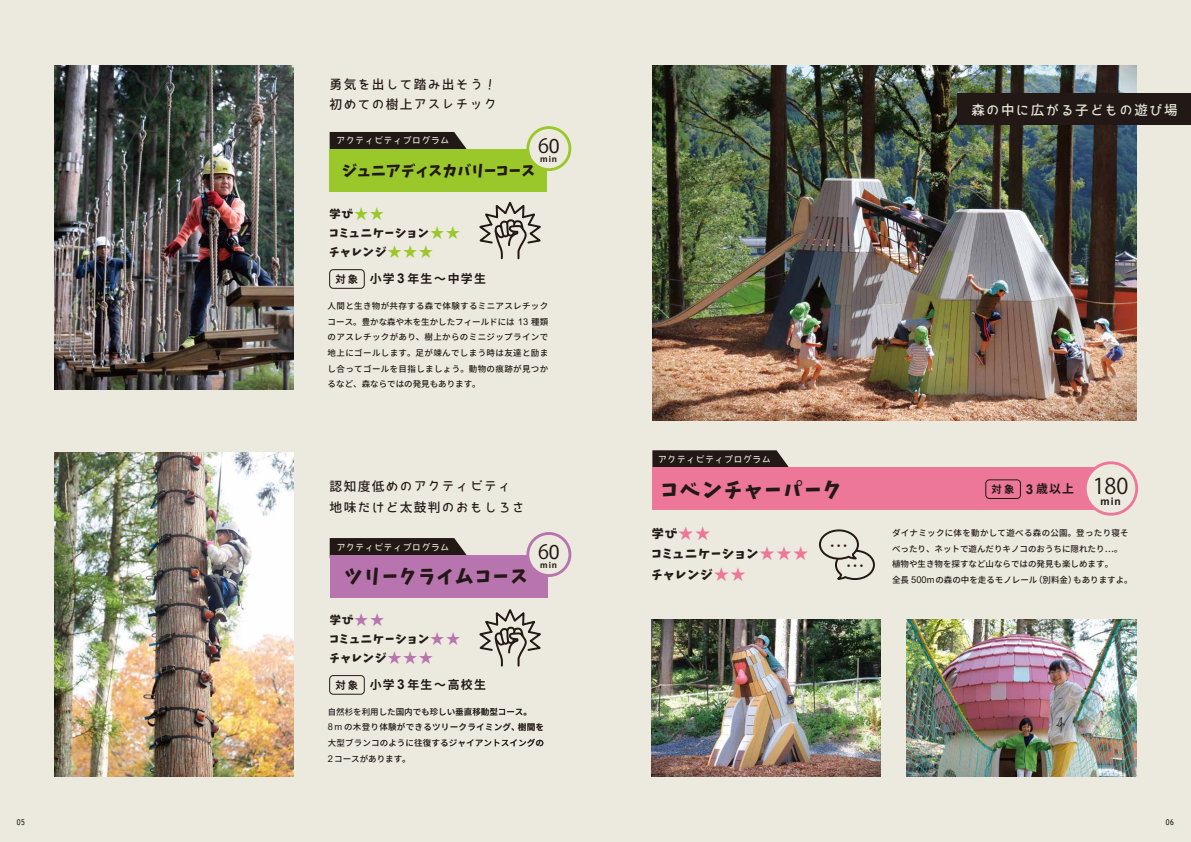
<style>
.page{position:relative;width:1191px;height:842px;background:#eceade}
.page>*{position:absolute;margin:0;border:0;box-sizing:border-box;transform-origin:0 0}
.t1{font:19.8px "Keifont";letter-spacing:.12em;color:#221815}
.t2{font:19.8px "Koz Go Pr 6 N";color:#221815}
.t3{font:19.2px "Koz Go Pr 6 N";color:#221815}
.t4{font:18.4px "Keifont";letter-spacing:.12em;color:#221815}
.t5{font:14.6px "Keifont";letter-spacing:.025em;color:#221815}
.t6{font:700 13.5px "Bokutachino Gothic 2";letter-spacing:.1em;color:#e8e7da}
.t7{font:700 12.8px/20.5px "Bokutachino Gothic 2";letter-spacing:.1em;color:#221815}
.t8{font:12px/20.5px "Keifont";letter-spacing:.1em;color:#221815}
.t9{font:700 11.9px "Source Han Sans";letter-spacing:.1em;color:#221815}
.t10{font:11.2px/19.1px "Keifont";letter-spacing:.1em;color:#221815}
.t11{font:700 10.4px "Arial";color:#221815}
.t12{font:700 9.2px "Bokutachino Gothic 2";letter-spacing:.025em;color:#eceade}
.t13{font:500 8.5px/15.6px "Source Han Sans";color:#221815}
.t14{font:500 8.5px/15.6px "Source Han Sans";letter-spacing:.02em;color:#221815}
.t15{font:700 8.5px "Arial";letter-spacing:.1em;color:#221815}
.t16{font:8px "Trebuchet MS";color:#221815;scale:.9 1}
.s1{font-family:"Arial"}
.s2{font-size:14.3px;color:#9ac82b}
.s3{font-size:10.3px}
.s4{font-family:"Arial";font-size:13.6px}
.s5{font-family:"Arial";font-weight:400;font-size:9.4px}
.s6{font-size:14.3px;color:#b874ae}
.s7{font-family:"Koz Go Pr 6 N";font-weight:400;font-size:21.6px}
.s8{font-size:15.3px;color:#ec7798}
</style>
<div class="page">
<img style="left:54px;top:65px;width:240px;height:324px">
<img style="left:652px;top:65px;width:484px;height:356px">
<img style="left:906px;top:619px;width:230px;height:158px">
<img style="left:651px;top:619px;width:229px;height:158px">
<svg style="left:652px;top:450px;width:137px;height:17px"></svg>
<div style="left:652px;top:467px;width:463px;height:43px;background:#ec7798"></div>
<div style="left:957px;top:93px;width:234px;height:32px;background:#221815"></div>
<div style="left:330px;top:132px;width:137px;height:17px;background:#221815"></div>
<div style="left:330px;top:149px;width:217px;height:42px;background:#9ac82b"></div>
<img style="left:54px;top:453px;width:240px;height:324px">
<svg style="left:330px;top:538px;width:137px;height:17px"></svg>
<div style="left:330px;top:555px;width:217px;height:42px;background:#b874ae"></div>
<svg style="left:329px;top:708px;width:197px;height:7px"></svg>
<svg style="left:328px;top:723px;width:215px;height:8px"></svg>
<svg style="left:328px;top:739px;width:215px;height:8px"></svg>
<svg style="left:328px;top:755px;width:77px;height:7px"></svg>
<svg style="left:479px;top:201px;width:62px;height:59px"></svg>
<svg style="left:479px;top:609px;width:62px;height:58px"></svg>
<div style="left:528px;top:128px;width:42px;height:42px;background:#eceade;border-radius:50%"></div>
<div style="left:526px;top:126px;width:45px;height:45px;border:3px solid #9ac82b;border-radius:50%"></div>
<div style="left:329px;top:269px;width:36px;height:20px;border:1px solid #221815;border-radius:4px"></div>
<div style="left:528px;top:533px;width:42px;height:42px;background:#eceade;border-radius:50%"></div>
<div style="left:526px;top:532px;width:45px;height:45px;border:3px solid #b874ae;border-radius:50%"></div>
<div style="left:329px;top:675px;width:36px;height:20px;border:1px solid #221815;border-radius:4px"></div>
<div style="left:1085px;top:463px;width:51px;height:51px;background:#eceade;border-radius:50%"></div>
<div style="left:1083px;top:461px;width:55px;height:55px;border:3px solid #ec7798;border-radius:50%"></div>
<div style="left:985px;top:479px;width:36px;height:20px;border:1px solid #221815;border-radius:4px"></div>
<svg style="left:819px;top:529px;width:56px;height:51px"></svg>
<h3 class="t7" style="left:330px;top:74px;width:169px">勇気を出して踏み出そう！初めての樹上アスレチック</h3>
<p class="t12" style="left:336px;top:136px;width:115px">アクティビティプログラム</p>
<h1 class="t2" style="left:538px;top:135px;width:23px">6<span class="s1">0</span></h1>
<p class="t15" style="left:540px;top:153px;width:18px">min</p>
<h3 class="t5" style="left:342px;top:159px;width:194px">ジュニアディスカバリーコース</h3>
<h3 class="t10" style="left:330px;top:204px;width:132px">学び<span class="s2">★★<br></span>コミュニケーション<span class="s2">★★</span>チャレンジ<span class="s2">★★★</span></h3>
<h3 class="t9" style="left:335px;top:272px;width:152px"><span class="s3">対象</span> 小学<span class="s4">3</span>年生～中学生</h3>
<p class="t13" style="left:328px;top:298px;width:222px;text-align:justify">人間と生き物が共存する森で体験するミニアスレチックコース。豊かな森や木を生かしたフィールドには <span class="s5">13</span> 種類のアスレチックがあり、樹上からのミニジップラインで地上にゴールします。足が竦んでしまう時は友達と励まし合ってゴールを目指しましょう。動物の痕跡が見つかるなど、森ならではの発見もあります。</p>
<h3 class="t7" style="left:330px;top:477px;width:197px">認知度低めのアクティビティ地味だけど太鼓判のおもしろさ</h3>
<p class="t12" style="left:336px;top:542px;width:115px">アクティビティプログラム</p>
<h3 class="t4" style="left:344px;top:562px;width:185px">ツリークライムコース</h3>
<h3 class="t10" style="left:330px;top:610px;width:132px">学び<span class="s6">★★<br></span>コミュニケーション<span class="s6">★★</span>チャレンジ<span class="s6">★★★</span></h3>
<h3 class="t9" style="left:335px;top:678px;width:152px"><span class="s3">対象</span> 小学<span class="s4">3</span>年生～高校生</h3>
<h1 class="t2" style="left:538px;top:541px;width:23px">6<span class="s1">0</span></h1>
<p class="t15" style="left:540px;top:559px;width:18px">min</p>
<p class="t14" style="left:328px;top:704px;width:218px">自然杉を利用した国内でも珍しい垂直移動型コース。<br><span class="s5">8 m</span> の木登り体験ができるツリークライミング、樹間を大型ブランコのように往復するジャイアントスイングの<br><span class="s5">2</span>コースがあります。</p>
<p class="t12" style="left:658px;top:454px;width:115px">アクティビティプログラム</p>
<h3 class="t6" style="left:971px;top:101px;width:208px">森の中に広がる子どもの遊び場</h3>
<h3 class="t9" style="left:991px;top:482px;width:138px"><span class="s3">対象</span> <span class="s4">3</span>歳以上 <span class="s7">180</span></h3>
<h1 class="t1" style="left:661px;top:474px;width:181px">コベンチャーパーク</h1>
<h3 class="t8" style="left:652px;top:522px;width:158px">学び<span class="s8">★★<br></span>コミュニケーション<span class="s8">★★★</span>チャレンジ<span class="s8">★★</span></h3>
<p class="t13" style="left:892px;top:525px;width:242px">ダイナミックに体を動かして遊べる森の公園。登ったり寝そべったり、ネットで遊んだりキノコのおうちに隠れたり…。植物や生き物を探すなど山ならではの発見も楽しめます。<br>全長 <span class="s5">500m</span>の森の中を走るモノレール（別料金）もありますよ。</p>
<p class="t11" style="left:1100px;top:494px;width:22px">min</p>
<h2 class="t3" style="left:829px;top:535px;width:21px">…</h2>
<p class="t16" style="left:17px;top:817px;width:10px">05</p>
<p class="t16" style="left:1165px;top:817px;width:10px">06</p>
</div>
